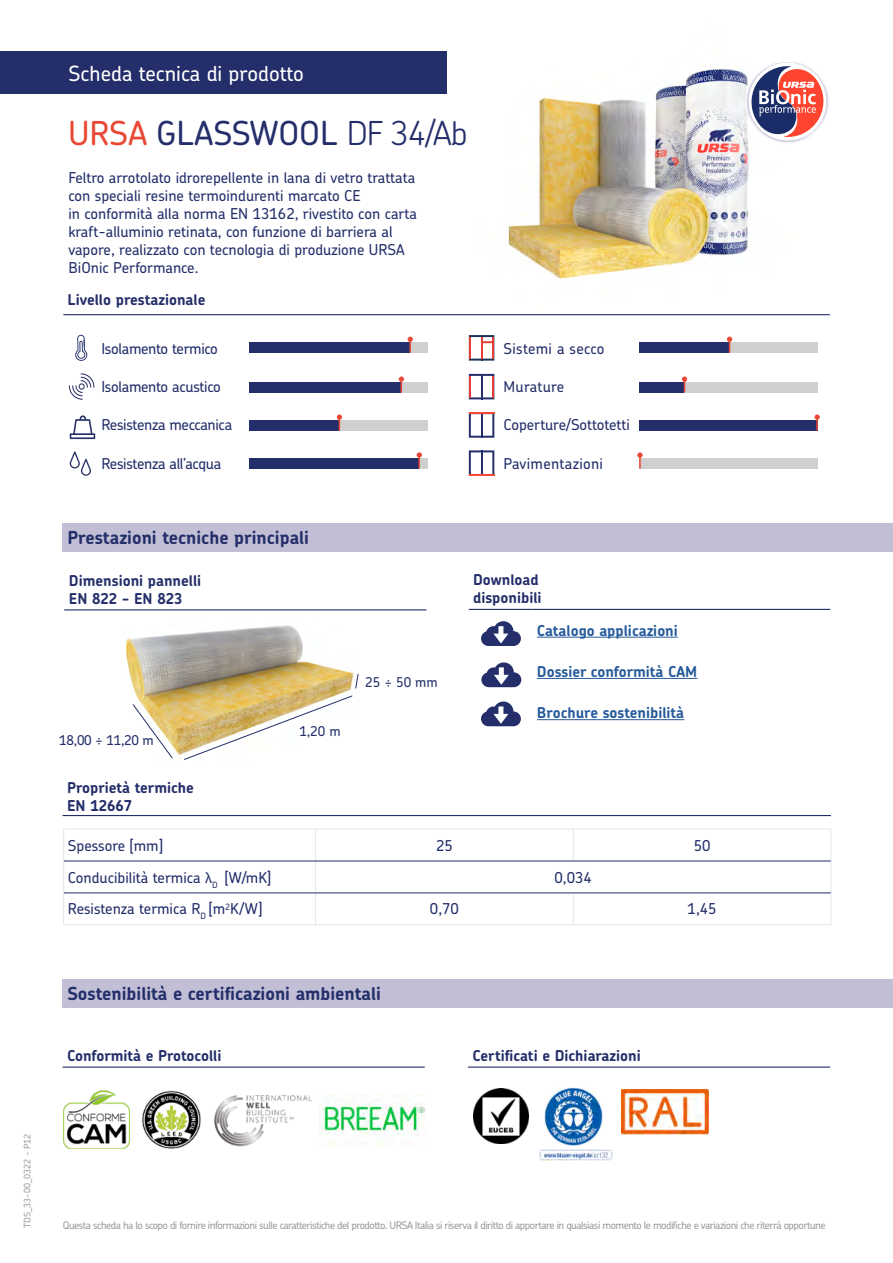
<style>
.page{position:relative;width:893px;height:1263px;background:#fff}
.page>*{position:absolute;margin:0;border:0;box-sizing:border-box;transform-origin:0 0}
.t1{font:500 33px "Chevin Pro";color:#232e6a}
.t2{font:500 21px "Chevin Pro";color:#fff}
.t3{font:700 18px "Chevin Pro";color:#232e6a}
.t4{font:500 15px/18px "Chevin Pro";color:#232e6a}
.t5{font:700 15px/18px "Chevin Pro";color:#232e6a}
.t6{font:500 15px "Chevin Pro";letter-spacing:-.02em;color:#232e6a}
.t7{font:700 15px "Chevin Pro";color:#275b9b}
.t8{font:500 15px "Chevin Pro";letter-spacing:.02em;color:#232e6a}
.t9{font:500 13.5px "Chevin Pro";letter-spacing:-.01em;color:#232e6a}
.t10{font:500 10.5px "Chevin Pro";letter-spacing:-.05em;color:#9d9d9c}
.t11{font:500 9px "Chevin Pro";color:#9d9d9c}
.s1{color:#e94734}
.s2{font-weight:300}
.s3{font-family:"Myriad Pro";font-weight:400}
</style>
<div class="page">
<div style="left:0;top:52px;width:446px;height:42px;background:#232e6a"></div>
<div style="left:63px;top:979px;width:830px;height:29px;background:#c1bed5"></div>
<div style="left:63px;top:523px;width:830px;height:29px;background:#c1bed5"></div>
<hr style="left:469px;top:609px;width:64px;height:1px;background:#232e6a">
<hr style="left:533px;top:609px;width:297px;height:1px;background:#232e6a">
<hr style="left:537px;top:637px;width:141px;height:1px;background:#275b9b">
<hr style="left:537px;top:678px;width:160px;height:1px;background:#275b9b">
<hr style="left:537px;top:719px;width:147px;height:1px;background:#275b9b">
<svg style="left:481px;top:621px;width:40px;height:25px"></svg>
<svg style="left:481px;top:662px;width:40px;height:25px"></svg>
<svg style="left:481px;top:701px;width:40px;height:25px"></svg>
<hr style="left:63px;top:314px;width:767px;height:1px;background:#232e6a">
<svg style="left:69px;top:373px;width:25px;height:27px"></svg>
<svg style="left:70px;top:451px;width:21px;height:25px"></svg>
<svg style="left:70px;top:415px;width:25px;height:24px"></svg>
<svg style="left:75px;top:335px;width:12px;height:26px"></svg>
<hr style="left:63px;top:815px;width:768px;height:1px;background:#232e6a">
<svg style="left:469px;top:414px;width:25px;height:24px"></svg>
<hr style="left:469px;top:412px;width:25px;height:2px;background:#ff463d">
<svg style="left:469px;top:450px;width:25px;height:24px"></svg>
<hr style="left:469px;top:474px;width:25px;height:2px;background:#ff463d">
<svg style="left:469px;top:374px;width:25px;height:25px"></svg>
<hr style="left:492px;top:376px;width:2px;height:21px;background:#e73f38">
<img style="left:63px;top:1090px;width:67px;height:58px">
<hr style="left:63px;top:1066px;width:362px;height:2px;background:#232e6a">
<img style="left:142px;top:1090px;width:59px;height:59px">
<img style="left:321px;top:1095px;width:105px;height:51px">
<img style="left:214px;top:1095px;width:98px;height:52px">
<div style="left:639px;top:458px;width:179px;height:11px;background:#cfcfcf"></div>
<svg style="left:637px;top:452px;width:6px;height:17px"></svg>
<div style="left:639px;top:420px;width:179px;height:11px;background:#232e6a"></div>
<svg style="left:815px;top:415px;width:5px;height:16px"></svg>
<hr style="left:64px;top:609px;width:362px;height:1px;background:#232e6a">
<div style="left:249px;top:382px;width:179px;height:11px;background:#cfcfcf"></div>
<div style="left:249px;top:382px;width:152px;height:11px;background:#232e6a"></div>
<svg style="left:399px;top:377px;width:5px;height:16px"></svg>
<hr style="left:63px;top:829px;width:253px;height:1px;background:#e6e4ef">
<hr style="left:63px;top:829px;width:1px;height:32px;background:#e6e4ef">
<hr style="left:316px;top:829px;width:257px;height:1px;background:#e6e4ef">
<hr style="left:315px;top:829px;width:1px;height:32px;background:#e6e4ef">
<hr style="left:573px;top:829px;width:258px;height:1px;background:#e6e4ef">
<hr style="left:573px;top:829px;width:1px;height:32px;background:#e6e4ef">
<hr style="left:831px;top:829px;width:1px;height:32px;background:#e6e4ef">
<hr style="left:63px;top:861px;width:1px;height:32px;background:#e6e4ef">
<hr style="left:315px;top:861px;width:1px;height:32px;background:#e6e4ef">
<hr style="left:831px;top:861px;width:1px;height:32px;background:#e6e4ef">
<hr style="left:63px;top:893px;width:1px;height:31px;background:#e6e4ef">
<hr style="left:315px;top:893px;width:1px;height:31px;background:#e6e4ef">
<hr style="left:573px;top:893px;width:1px;height:31px;background:#e6e4ef">
<hr style="left:831px;top:893px;width:1px;height:31px;background:#e6e4ef">
<hr style="left:63px;top:924px;width:253px;height:1px;background:#e6e4ef">
<hr style="left:316px;top:924px;width:257px;height:1px;background:#e6e4ef">
<hr style="left:573px;top:924px;width:258px;height:1px;background:#e6e4ef">
<hr style="left:64px;top:861px;width:252px;height:1px;background:#232e6a">
<hr style="left:316px;top:861px;width:257px;height:1px;background:#232e6a">
<hr style="left:573px;top:861px;width:258px;height:1px;background:#232e6a">
<hr style="left:64px;top:893px;width:252px;height:1px;background:#232e6a">
<hr style="left:316px;top:893px;width:257px;height:1px;background:#232e6a">
<hr style="left:573px;top:893px;width:258px;height:1px;background:#232e6a">
<div style="left:249px;top:342px;width:179px;height:11px;background:#cfcfcf"></div>
<div style="left:249px;top:342px;width:161px;height:11px;background:#232e6a"></div>
<svg style="left:408px;top:337px;width:5px;height:16px"></svg>
<div style="left:249px;top:458px;width:179px;height:11px;background:#cfcfcf"></div>
<div style="left:249px;top:458px;width:169px;height:11px;background:#232e6a"></div>
<svg style="left:417px;top:452px;width:5px;height:16px"></svg>
<hr style="left:468px;top:1066px;width:362px;height:2px;background:#232e6a">
<img style="left:540px;top:1149px;width:72px;height:12px">
<img style="left:544px;top:1087px;width:59px;height:59px">
<img style="left:474px;top:1088px;width:55px;height:55px">
<img style="left:621px;top:1090px;width:87px;height:44px">
<img style="left:506px;top:68px;width:244px;height:211px">
<img style="left:745px;top:62px;width:35px;height:54px">
<img style="left:780px;top:62px;width:17px;height:1px">
<img style="left:826px;top:88px;width:3px;height:27px">
<img style="left:747px;top:116px;width:3px;height:28px">
<svg style="left:748px;top:63px;width:78px;height:79px"></svg>
<img style="left:126px;top:625px;width:228px;height:130px">
<svg style="left:132px;top:704px;width:41px;height:55px"></svg>
<svg style="left:183px;top:695px;width:170px;height:65px"></svg>
<svg style="left:355px;top:674px;width:4px;height:15px"></svg>
<svg style="left:469px;top:335px;width:25px;height:26px"></svg>
<div style="left:249px;top:420px;width:179px;height:11px;background:#cfcfcf"></div>
<div style="left:249px;top:420px;width:90px;height:11px;background:#232e6a"></div>
<svg style="left:337px;top:415px;width:5px;height:16px"></svg>
<div style="left:640px;top:342px;width:178px;height:11px;background:#cfcfcf"></div>
<div style="left:640px;top:342px;width:89px;height:11px;background:#232e6a"></div>
<svg style="left:727px;top:337px;width:5px;height:16px"></svg>
<div style="left:639px;top:382px;width:179px;height:11px;background:#cfcfcf"></div>
<div style="left:639px;top:382px;width:45px;height:11px;background:#232e6a"></div>
<svg style="left:682px;top:377px;width:5px;height:16px"></svg>
<h2 class="t2" style="left:68px;top:59px;width:237px">Scheda tecnica di prodotto</h2>
<h1 class="t1" style="left:68px;top:111px;width:401px"><span class="s1">URSA</span> GLASSWOOL <span class="s2">DF 34/Ab</span></h1>
<p class="t4" style="left:68px;top:168px;width:350px">Feltro arrotolato idrorepellente in lana di vetro trattata con speciali resine termoindurenti marcato CE<br>in conformità alla norma EN 13162, rivestito con carta kraft-alluminio retinata, con funzione di barriera al vapore, realizzato con tecnologia di produzione URSA BiOnic Performance.</p>
<p class="t5" style="left:68px;top:291px;width:139px">Livello prestazionale</p>
<p class="t6" style="left:101px;top:338px;width:118px">Isolamento termico</p>
<p class="t6" style="left:101px;top:376px;width:121px">Isolamento acustico</p>
<p class="t6" style="left:101px;top:415px;width:132px">Resistenza meccanica</p>
<p class="t6" style="left:101px;top:453px;width:121px">Resistenza all’acqua</p>
<p class="t3" style="left:67px;top:525px;width:243px">Prestazioni tecniche principali</p>
<p class="t5" style="left:69px;top:571px;width:134px">Dimensioni pannelli<br>EN 822 - EN 823</p>
<p class="t9" style="left:59px;top:731px;width:96px">18,00 ÷ 11,20 m</p>
<p class="t5" style="left:67px;top:778px;width:128px">Proprietà termiche<br>EN 12667</p>
<p class="t9" style="left:299px;top:722px;width:43px">1,20 m</p>
<p class="t9" style="left:365px;top:673px;width:74px">25 ÷ 50 mm</p>
<p class="t8" style="left:504px;top:338px;width:102px">Sistemi a secco</p>
<p class="t4" style="left:504px;top:377px;width:62px">Murature</p>
<p class="t4" style="left:504px;top:415px;width:128px">Coperture/Sottotetti</p>
<p class="t8" style="left:504px;top:453px;width:101px">Pavimentazioni</p>
<p class="t5" style="left:473px;top:570px;width:70px">Download disponibili</p>
<p class="t7" style="left:537px;top:620px;width:142px">Catalogo applicazioni</p>
<p class="t7" style="left:537px;top:662px;width:162px">Dossier conformità CAM</p>
<p class="t7" style="left:537px;top:703px;width:149px">Brochure sostenibilità</p>
<p class="t4" style="left:68px;top:836px;width:96px">Spessore [mm]</p>
<p class="t4" style="left:436px;top:836px;width:18px">25</p>
<p class="t4" style="left:694px;top:836px;width:18px">50</p>
<p class="t4" style="left:68px;top:868px;width:205px">Conducibilità termica <span class="s3">λ</span><sub>D</sub> [W/mK]</p>
<p class="t4" style="left:555px;top:868px;width:39px">0,034</p>
<p class="t4" style="left:68px;top:900px;width:196px">Resistenza termica R<sub>D</sub> [m<sup>2</sup>K/W]</p>
<p class="t4" style="left:430px;top:900px;width:30px">0,70</p>
<p class="t4" style="left:688px;top:900px;width:30px">1,45</p>
<p class="t3" style="left:67px;top:982px;width:315px">Sostenibilità e certificazioni ambientali</p>
<p class="t5" style="left:67px;top:1046px;width:156px">Conformità e Protocolli</p>
<p class="t5" style="left:473px;top:1046px;width:170px">Certificati e Dichiarazioni</p>
<p class="t11" style="left:21px;top:1228px;width:96px;rotate:-90deg">TDS_33-00_0322 - P12</p>
<p class="t10" style="left:63px;top:1218px;width:764px">Questa scheda ha lo scopo di fornire informazioni sulle caratteristiche del prodotto. URSA Italia si riserva il diritto di apportare in qualsiasi momento le modifiche e variazioni che riterrà opportune</p>
</div>
